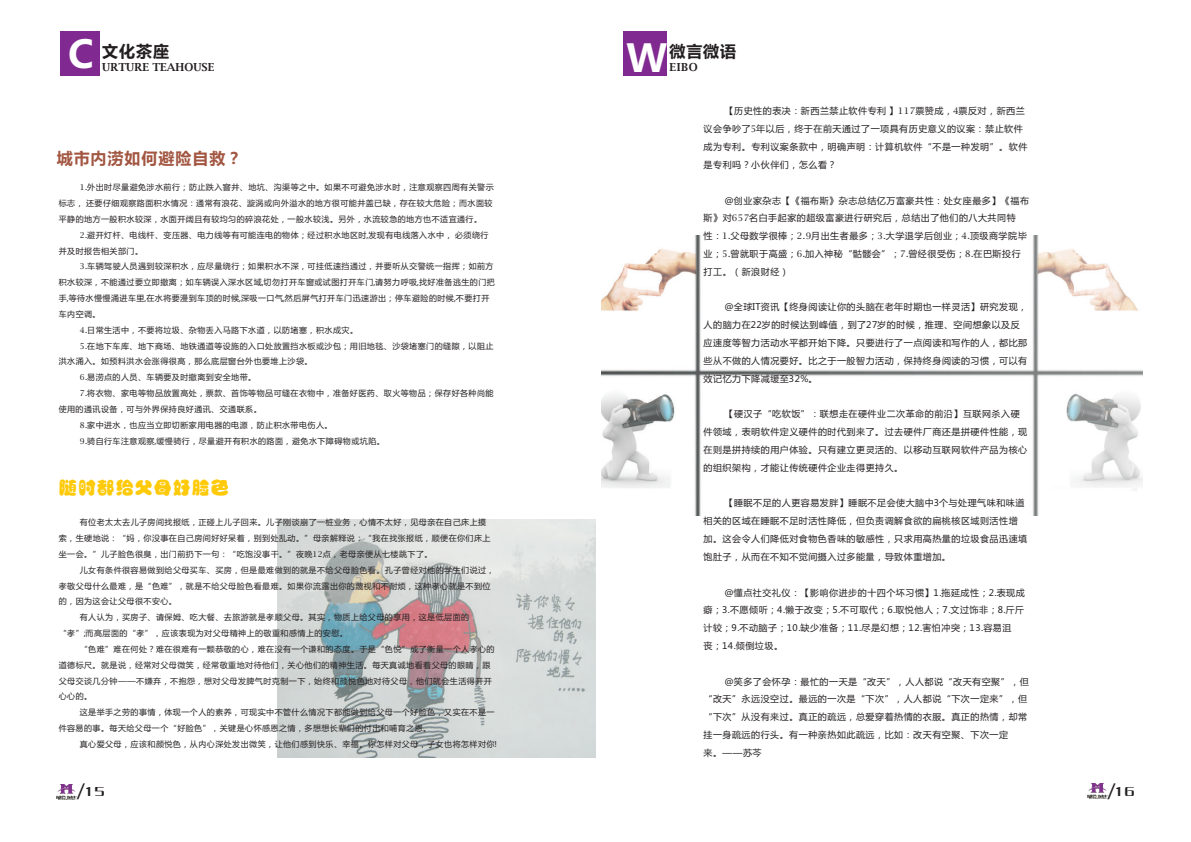
<style>
.page{position:relative;width:1191px;height:842px;background:#fff}
.page>*{position:absolute;margin:0;border:0;box-sizing:border-box;transform-origin:0 0}
.t1{font:700 38px "Microsoft Ya Hei";color:#fff}
.t2{font:18px "FZPTYJW GB1 0";letter-spacing:.055em;color:#feca0a}
.t3{font:700 16px "Microsoft Ya Hei";letter-spacing:.06em;color:#a25641}
.t4{font:700 16px "Microsoft Ya Hei";letter-spacing:.06em;color:#231f20}
.t5{font:14px "FZCQJW GB1 0";color:#231f20}
.t6{font:11px "Lucida Bright";color:#231f20}
.t7{font:9px/17.8px "Microsoft Ya Hei";letter-spacing:.06em;color:#231f20}
.t8{font:8px/15.8px "Microsoft Ya Hei";letter-spacing:.06em;color:#231f20}
.s1{font-family:"Lucida Bright"}
.s2{font-family:"Microsoft Ya Hei";font-size:18px}
</style>
<div class="page">
<img style="left:601px;top:235px;width:541px;height:280px">
<img style="left:277px;top:520px;width:318px;height:238px">
<div style="left:60px;top:32px;width:40px;height:44px;background:#802990"></div>
<img style="left:57px;top:784px;width:20px;height:15px">
<img style="left:1087px;top:784px;width:20px;height:15px">
<div style="left:624px;top:32px;width:43px;height:44px;background:#802990"></div>
<h1 class="t1" style="left:68px;top:37px;width:27px">C</h1>
<h3 class="t4" style="left:102px;top:44px;width:68px">文化茶座</h3>
<h3 class="t6" style="left:102px;top:63px;width:114px">URTURE TEAHOUSE</h3>
<h3 class="t3" style="left:57px;top:151px;width:187px">城市内涝如何避险自救？</h3>
<p class="t8" style="left:59px;top:180px;width:436px;text-indent:21px"><span class="s1">1.</span>外出时尽量避免涉水前行；防止跌入窨井、地坑、沟渠等之中。如果不可避免涉水时，注意观察四周有关警示标志， 还要仔细观察路面积水情况：通常有浪花、漩涡或向外溢水的地方很可能井盖已缺，存在较大危险；而水面较平静的地方一般积水较深，水面开阔且有较均匀的碎浪花处，一般水较浅。另外，水流较急的地方也不适宜通行。</p>
<p class="t8" style="left:59px;top:228px;width:431px;text-indent:21px"><span class="s1">2.</span>避开灯杆、电线杆、变压器、电力线等有可能连电的物体；经过积水地区时,发现有电线落入水中， 必须绕行并及时报告相关部门。</p>
<p class="t8" style="left:80px;top:259px;width:415px"><span class="s1">3.</span>车辆驾驶人员遇到较深积水，应尽量绕行；如果积水不深，可挂低速挡通过，并要听从交警统一指挥；如前方</p>
<p class="t8" style="left:59px;top:275px;width:438px">积水较深，不能通过要立即撤离；如车辆误入深水区域,切勿打开车窗或试图打开车门,请努力呼吸,找好准备逃生的门把</p>
<p class="t8" style="left:59px;top:291px;width:432px">手,等待水慢慢涌进车里,在水将要漫到车顶的时候,深吸一口气,然后屏气打开车门迅速游出；停车避险的时候,不要打开</p>
<p class="t8" style="left:59px;top:307px;width:43px">车内空调。</p>
<p class="t8" style="left:80px;top:323px;width:280px"><span class="s1">4.</span>日常生活中，不要将垃圾、杂物丢入马路下水道，以防堵塞，积水成灾。</p>
<p class="t8" style="left:80px;top:338px;width:415px"><span class="s1">5.</span>在地下车库、地下商场、地铁通道等设施的入口处放置挡水板或沙包；用旧地毯、沙袋堵塞门的缝隙，以阻止</p>
<p class="t8" style="left:59px;top:354px;width:255px">洪水涌入。如预料洪水会涨得很高，那么底层窗台外也要堆上沙袋。</p>
<p class="t8" style="left:80px;top:370px;width:178px"><span class="s1">6.</span>易涝点的人员、车辆要及时撤离到安全地带。</p>
<p class="t8" style="left:80px;top:386px;width:415px"><span class="s1">7.</span>将衣物、家电等物品放置高处，票款、首饰等物品可缝在衣物中，准备好医药、取火等物品；保存好各种尚能</p>
<p class="t8" style="left:59px;top:402px;width:204px">使用的通讯设备，可与外界保持良好通讯、交通联系。</p>
<p class="t8" style="left:80px;top:418px;width:254px"><span class="s1">8.</span>家中进水，也应当立即切断家用电器的电源，防止积水带电伤人。</p>
<p class="t8" style="left:80px;top:433px;width:307px"><span class="s1">9.</span>骑自行车注意观察,缓慢骑行，尽量避开有积水的路面，避免水下障碍物或坑陷。</p>
<h2 class="t2" style="left:59px;top:477px;width:171px">随时都给父母好脸色</h2>
<p class="t8" style="left:59px;top:515px;width:433px;text-indent:21px">有位老太太去儿子房间找报纸，正碰上儿子回来。儿子刚谈崩了一桩业务，心情不太好，见母亲在自己床上摸索，生硬地说：“妈，你没事在自己房间好好呆着，别到处乱动。”母亲解释说：“我在找张报纸，顺便在你们床上坐一会。”儿子脸色很臭，出门前扔下一句：“吃饱没事干。”夜晚<span class="s1">12</span>点，老母亲便从七楼跳下了。</p>
<p class="t8" style="left:80px;top:563px;width:416px">儿女有条件很容易做到给父母买车、买房，但是最难做到的就是不给父母脸色看。孔子曾经对他的学生们说过，</p>
<p class="t8" style="left:59px;top:578px;width:433px">孝敬父母什么最难，是“色难”，就是不给父母脸色看最难。如果你流露出你的蔑视和不耐烦，这种孝心就是不到位</p>
<p class="t8" style="left:59px;top:594px;width:120px">的，因为这会让父母很不安心。</p>
<p class="t8" style="left:80px;top:610px;width:391px">有人认为，买房子、请保姆、吃大餐、去旅游就是孝顺父母。其实，物质上给父母的享用，这是低层面的</p>
<p class="t8" style="left:59px;top:626px;width:291px">“孝”;而高层面的“孝”，应该表现为对父母精神上的敬重和感情上的安慰。</p>
<p class="t8" style="left:80px;top:642px;width:416px">“色难”难在何处？难在很难有一颗恭敬的心，难在没有一个谦和的态度。于是“色悦”成了衡量一个人孝心的</p>
<p class="t8" style="left:59px;top:658px;width:433px">道德标尺。就是说，经常对父母微笑，经常敬重地对待他们，关心他们的精神生活。每天真诚地看着父母的眼睛，跟</p>
<p class="t8" style="left:59px;top:673px;width:434px">父母交谈几分钟——不嫌弃，不抱怨，想对父母发脾气时克制一下，始终和颜悦色地对待父母，他们就会生活得开开</p>
<p class="t8" style="left:59px;top:689px;width:35px">心心的。</p>
<p class="t8" style="left:80px;top:705px;width:416px">这是举手之劳的事情，体现一个人的素养，可现实中不管什么情况下都能做到给父母一个好脸色，又实在不是一</p>
<p class="t8" style="left:59px;top:721px;width:374px">件容易的事。每天给父母一个“好脸色”，关键是心怀感恩之情，多想想长辈们的付出和哺育之恩。</p>
<p class="t8" style="left:80px;top:737px;width:419px">真心爱父母，应该和颜悦色，从内心深处发出微笑，让他们感到快乐、幸福。你怎样对父母，子女也将怎样对你!</p>
<h1 class="t1" style="left:626px;top:41px;width:42px">W</h1>
<h3 class="t4" style="left:669px;top:44px;width:68px">微言微语</h3>
<h3 class="t6" style="left:669px;top:63px;width:30px">EIBO</h3>
<p class="t7" style="left:703px;top:103px;width:325px;text-indent:21px">【历史性的表决：新西兰禁止软件专利 】<span class="s1">117</span>票赞成，<span class="s1">4</span>票反对，新西兰议会争吵了<span class="s1">5</span>年以后，终于在前天通过了一项具有历史意义的议案：禁止软件成为专利。专利议案条款中，明确声明：计算机软件“不是一种发明”。软件是专利吗？小伙伴们，怎么看？</p>
<p class="t7" style="left:703px;top:192px;width:327px;text-indent:21px">@创业家杂志【《福布斯》杂志总结亿万富豪共性：处女座最多】《福布斯》对<span class="s1">657</span>名白手起家的超级富豪进行研究后，总结出了他们的八大共同特<br>性：<span class="s1">1.</span>父母数学很棒；<span class="s1">2.9</span>月出生者最多；<span class="s1">3.</span>大学退学后创业；<span class="s1">4.</span>顶级商学院毕业；<span class="s1">5.</span>曾就职于高盛；<span class="s1">6.</span>加入神秘“骷髅会”；<span class="s1">7.</span>曾经很受伤；<span class="s1">8.</span>在巴斯投行打工。（新浪财经）</p>
<p class="t7" style="left:703px;top:299px;width:325px;text-indent:21px">@全球IT资讯【终身阅读让你的头脑在老年时期也一样灵活】研究发现，人的脑力在22岁的时候达到峰值，到了27岁的时候，推理、空间想象以及反应速度等智力活动水平都开始下降。只要进行了一点阅读和写作的人，都比那些从不做的人情况要好。比之于一般智力活动，保持终身阅读的习惯，可以有效记忆力下降减缓至32%。</p>
<p class="t7" style="left:703px;top:406px;width:325px;text-indent:21px">【硬汉子“吃软饭”：联想走在硬件业二次革命的前沿】互联网杀入硬件领域，表明软件定义硬件的时代到来了。过去硬件厂商还是拼硬件性能，现在则是拼持续的用户体验。只有建立更灵活的、以移动互联网软件产品为核心的组织架构，才能让传统硬件企业走得更持久。</p>
<p class="t7" style="left:703px;top:495px;width:325px;text-indent:21px">【睡眠不足的人更容易发胖】睡眠不足会使大脑中3个与处理气味和味道相关的区域在睡眠不足时活性降低，但负责调解食欲的扁桃核区域则活性增加。这会令人们降低对食物色香味的敏感性，只求用高热量的垃圾食品迅速填饱肚子，从而在不知不觉间摄入过多能量，导致体重增加。</p>
<p class="t7" style="left:703px;top:584px;width:323px;text-indent:21px">@懂点社交礼仪：【影响你进步的十四个坏习惯】1.拖延成性；2.表现成癖；3.不愿倾听；4.懒于改变；5.不可取代；6.取悦他人；7.文过饰非；8.斤斤计较；9.不动脑子；10.缺少准备；11.尽是幻想；12.害怕冲突；13.容易沮<br>丧；14.倾倒垃圾。</p>
<p class="t7" style="left:703px;top:673px;width:327px;text-indent:21px">@笑多了会怀孕：最忙的一天是“改天”，人人都说“改天有空聚”，但“改天”永远没空过。最远的一次是“下次”，人人都说“下次一定来”，但“下次”从没有来过。真正的疏远，总爱穿着热情的衣服。真正的热情，却常挂一身疏远的行头。有一种亲热如此疏远，比如：改天有空聚、下次一定<br>来。——苏芩</p>
<h3 class="t5" style="left:77px;top:784px;width:29px"><span class="s2">/</span>15</h3>
<h3 class="t5" style="left:1107px;top:783px;width:28px"><span class="s2">/</span>16</h3>
</div>
